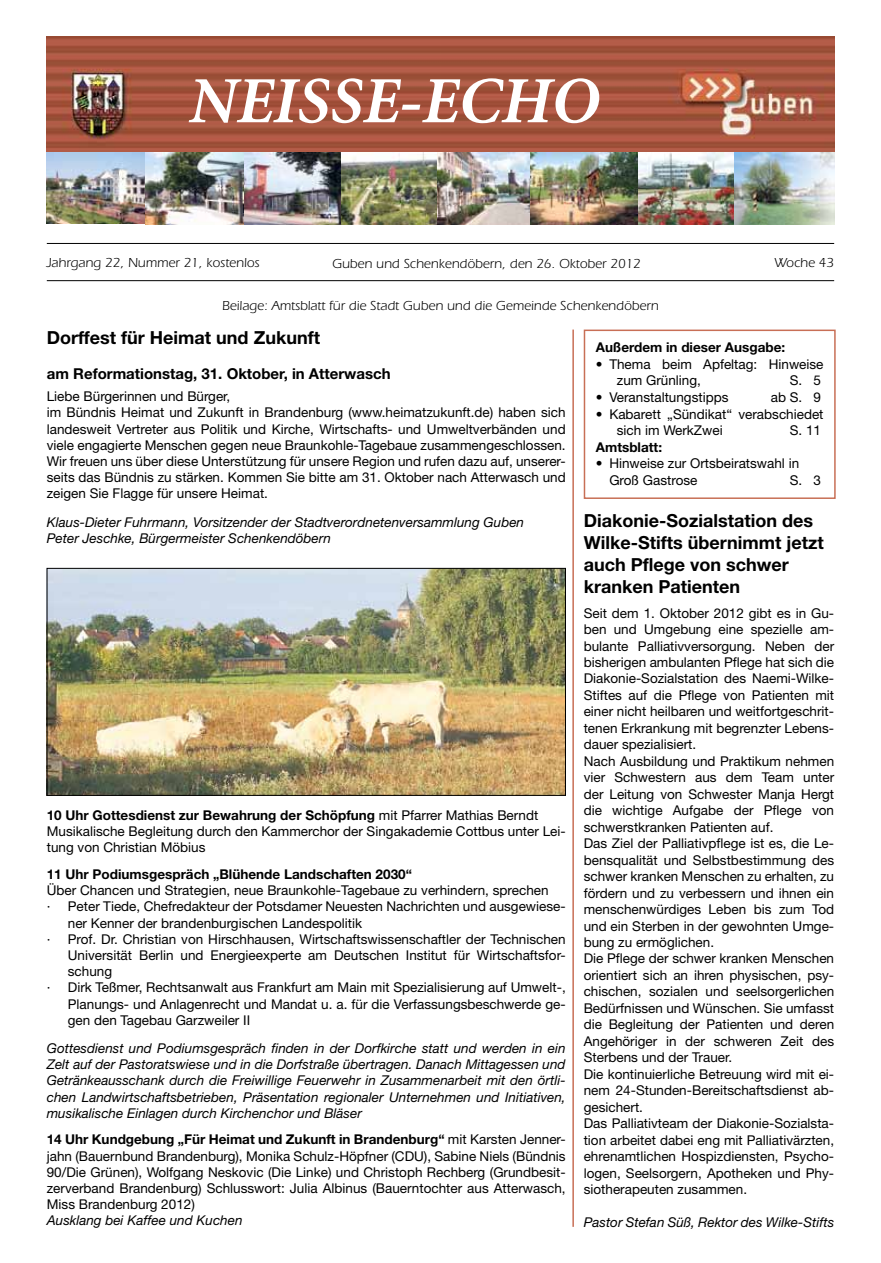
<style>
.page{position:relative;width:881px;height:1263px;background:#fff}
.page>*{position:absolute;margin:0;border:0;box-sizing:border-box;transform-origin:0 0}
.t1{font:66px "Minion Bold Italic Os F";color:#fff}
.t2{font:700 18px/21.9px "Helvetica Neue LT";color:#000}
.t3{font:700 15px "Helvetica Neue LT";color:#000}
.t4{font:13.5px/16.5px "Helvetica Neue LT";color:#000}
.t5{font:italic 13.5px/16.2px "Helvetica Neue LT";color:#000}
.t6{font:13.5px "Itc Eras";color:#000}
.t7{font:700 13.5px "Helvetica Neue LT";color:#000}
.s1{font-weight:700}
</style>
<div class="page">
<hr style="left:47px;top:243px;width:786px;height:1px;background:#000">
<hr style="left:47px;top:280px;width:786px;height:1px;background:#000">
<img style="left:47px;top:36px;width:786px;height:117px">
<img style="left:47px;top:153px;width:786px;height:72px">
<div style="left:583px;top:330px;width:252px;height:169px;border:2px solid #c86f56"></div>
<img style="left:49px;top:570px;width:514px;height:224px">
<div style="left:47px;top:568px;width:518px;height:228px;border:1px solid #000"></div>
<hr style="left:572px;top:330px;width:1px;height:897px;background:#c86f56">
<h1 class="t1" style="left:189px;top:68px;width:412px">NEISSE-ECHO</h1>
<p class="t6" style="left:47px;top:255px;width:214px">Jahrgang 22, Nummer 21, kostenlos</p>
<p class="t6" style="left:332px;top:256px;width:310px">Guben und Schenkendöbern, den 26. Oktober 2012</p>
<p class="t6" style="left:222px;top:298px;width:438px">Beilage: Amtsblatt für die Stadt Guben und die Gemeinde Schenkendöbern</p>
<p class="t6" style="left:774px;top:255px;width:61px">Woche 43</p>
<h2 class="t2" style="left:47px;top:326px;width:275px">Dorffest für Heimat und Zukunft</h2>
<p class="t3" style="left:47px;top:364px;width:345px">am Reformationstag, 31. Oktober, in Atterwasch</p>
<p class="t4" style="left:47px;top:388px;width:520px">Liebe Bürgerinnen und Bürger,<br>im Bündnis Heimat und Zukunft in Brandenburg (www.heimatzukunft.de) haben sich landesweit Vertreter aus Politik und Kirche, Wirtschafts- und Umweltverbänden und viele engagierte Menschen gegen neue Braunkohle-Tagebaue zusammengeschlossen.<br>Wir freuen uns über diese Unterstützung für unsere Region und rufen dazu auf, unserer&shy;seits das Bündnis zu stärken. Kommen Sie bitte am 31. Oktober nach Atterwasch und zeigen Sie Flagge für unsere Heimat.</p>
<p class="t5" style="left:47px;top:513px;width:478px">Klaus-Dieter Fuhrmann, Vorsitzender der Stadtverordnetenversammlung Guben<br>Peter Jeschke, Bürgermeister Schenkendöbern</p>
<p class="t4" style="left:47px;top:807px;width:520px"><span class="s1">10 Uhr Gottesdienst zur Bewahrung der Schöpfung</span> mit Pfarrer Mathias Berndt<br>Musikalische Begleitung durch den Kammerchor der Singakademie Cottbus unter Lei&shy;tung von Christian Möbius</p>
<p class="t7" style="left:47px;top:866px;width:366px">11 Uhr Podiumsgespräch „Blühende Landschaften 2030“</p>
<p class="t4" style="left:47px;top:882px;width:503px">Über Chancen und Strategien, neue Braunkohle-Tagebaue zu verhindern, sprechen</p>
<p class="t4" style="left:47px;top:898px;width:520px">· Peter Tiede, Chefredakteur der Potsdamer Neuesten Nachrichten und ausgewiese-</p>
<p class="t4" style="left:68px;top:914px;width:295px">ner Kenner der brandenburgischen Landespolitik</p>
<p class="t4" style="left:47px;top:930px;width:520px">· Prof. Dr. Christian von Hirschhausen, Wirtschaftswissenschaftler der Technischen</p>
<p class="t4" style="left:68px;top:947px;width:499px">Universität Berlin und Energieexperte am Deutschen Institut für Wirtschaftsfor-</p>
<p class="t4" style="left:68px;top:963px;width:46px">schung</p>
<p class="t4" style="left:47px;top:979px;width:520px">· Dirk Teßmer, Rechtsanwalt aus Frankfurt am Main mit Spezialisierung auf Umwelt-,</p>
<p class="t4" style="left:68px;top:995px;width:499px">Planungs- und Anlagenrecht und Mandat u. a. für die Verfassungsbeschwerde ge-</p>
<p class="t4" style="left:68px;top:1011px;width:184px">gen den Tagebau Garzweiler II</p>
<p class="t5" style="left:47px;top:1040px;width:520px;text-align:justify">Gottesdienst und Podiumsgespräch finden in der Dorfkirche statt und werden in ein Zelt auf der Pastoratswiese und in die Dorfstraße übertragen. Danach Mittagessen und Getränkeausschank durch die Freiwillige Feuerwehr in Zusammenarbeit mit den örtli&shy;chen Landwirtschaftsbetrieben, Präsentation regionaler Unternehmen und Initiativen, musikalische Einlagen durch Kirchenchor und Bläser</p>
<p class="t4" style="left:47px;top:1131px;width:520px;text-align:justify"><span class="s1">14 Uhr Kundgebung „Für Heimat und Zukunft in Brandenburg“</span> mit Karsten Jenner&shy;jahn (Bauernbund Brandenburg), Monika Schulz-Höpfner (CDU), Sabine Niels (Bündnis 90/Die Grünen), Wolfgang Neskovic (Die Linke) und Christoph Rechberg (Grundbesit&shy;zerverband Brandenburg) Schlusswort: Julia Albinus (Bauerntochter aus Atterwasch, Miss Brandenburg 2012)</p>
<p class="t5" style="left:47px;top:1212px;width:197px">Ausklang bei Kaffee und Kuchen</p>
<p class="t7" style="left:595px;top:339px;width:191px">Außerdem in dieser Ausgabe:</p>
<p class="t4" style="left:616px;top:355px;width:208px;text-indent:-21px">• Thema beim Apfeltag: Hinweise zum Grünling,</p>
<p class="t4" style="left:789px;top:372px;width:33px">S. 5</p>
<p class="t4" style="left:595px;top:389px;width:134px">• Veranstaltungstipps</p>
<p class="t4" style="left:770px;top:389px;width:52px">ab S. 9</p>
<p class="t4" style="left:616px;top:405px;width:208px;text-indent:-21px">• Kabarett „Sündikat“ verabschiedet sich im WerkZwei</p>
<p class="t4" style="left:789px;top:422px;width:33px">S. 11</p>
<p class="t7" style="left:595px;top:438px;width:68px">Amtsblatt:</p>
<p class="t4" style="left:609px;top:455px;width:191px;text-indent:-14px">• Hinweise zur Ortsbeiratswahl in<br>Groß Gastrose</p>
<p class="t4" style="left:789px;top:472px;width:33px">S. 3</p>
<h2 class="t2" style="left:583px;top:509px;width:241px">Diakonie-Sozialstation des<br>Wilke-Stifts übernimmt jetzt auch Pflege von schwer kranken Patienten</h2>
<p class="t4" style="left:583px;top:604px;width:252px">Seit dem 1. Oktober 2012 gibt es in Gu&shy;ben und Umgebung eine spezielle am&shy;bulante Palliativversorgung. Neben der bisherigen ambulanten Pflege hat sich die Diakonie-Sozialstation des Naemi-Wilke-Stiftes auf die Pflege von Patienten mit einer nicht heilbaren und weitfortgeschrit&shy;tenen Erkrankung mit begrenzter Lebens&shy;dauer spezialisiert.<br>Nach Ausbildung und Praktikum nehmen vier Schwestern aus dem Team unter der Leitung von Schwester Manja Hergt die wichtige Aufgabe der Pflege von schwerstkranken Patienten auf.<br>Das Ziel der Palliativpflege ist es, die Le&shy;bensqualität und Selbstbestimmung des schwer kranken Menschen zu erhalten, zu fördern und zu verbessern und ihnen ein menschenwürdiges Leben bis zum Tod und ein Sterben in der gewohnten Umge&shy;bung zu ermöglichen.<br>Die Pflege der schwer kranken Menschen orientiert sich an ihren physischen, psy&shy;chischen, sozialen und seelsorgerlichen Bedürfnissen und Wünschen. Sie umfasst die Begleitung der Patienten und deren Angehöriger in der schweren Zeit des Sterbens und der Trauer.<br>Die kontinuierliche Betreuung wird mit ei&shy;nem 24-Stunden-Bereitschaftsdienst ab&shy;gesichert.<br>Das Palliativteam der Diakonie-Sozialsta&shy;tion arbeitet dabei eng mit Palliativärzten, ehrenamtlichen Hospizdiensten, Psycho&shy;logen, Seelsorgern, Apotheken und Phy&shy;siotherapeuten zusammen.</p>
<p class="t5" style="left:583px;top:1214px;width:252px">Pastor Stefan Süß, Rektor des Wilke-Stifts</p>
</div>
